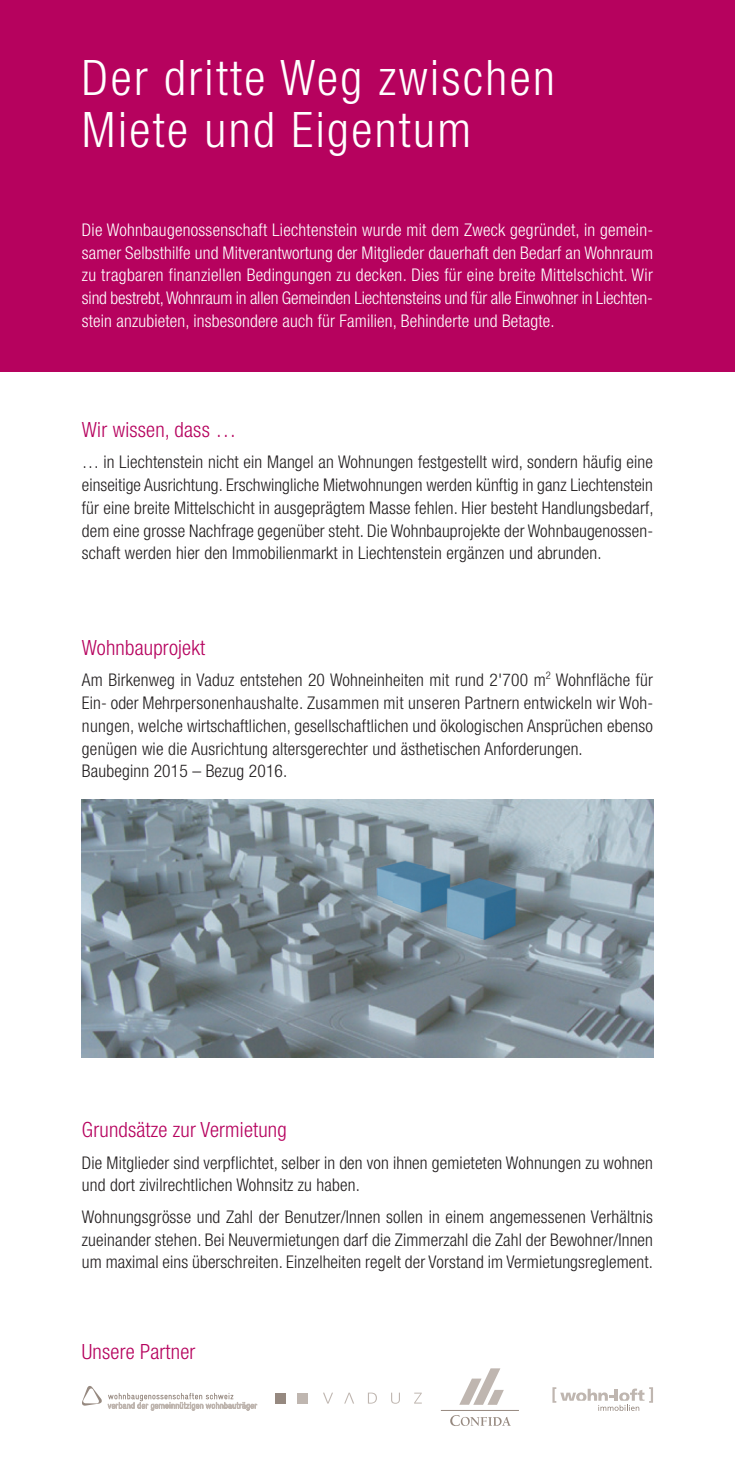
<style>
.page{position:relative;width:735px;height:1474px;background:#fff}
.page>*{position:absolute;margin:0;border:0;box-sizing:border-box;transform-origin:0 0}
.t1{font:300 condensed 49px/52.5px "Helvetica Neue";letter-spacing:.05em;color:#fff}
.t2{font:300 condensed 21px "Helvetica Neue";letter-spacing:.01em;color:#b6025e}
.t3{font:300 condensed 17.5px/22.8px "Helvetica Neue";letter-spacing:.01em;color:#231f20}
.t4{font:300 condensed 17.5px/22.8px "Helvetica Neue";letter-spacing:.01em;color:#fff;text-align:justify}
</style>
<div class="page">
<div style="left:0;top:0;width:734px;height:372px;background:#b6025e"></div>
<img style="left:82px;top:799px;width:570px;height:258px">
<div style="left:275px;top:1392px;width:11px;height:11px;background:#968980"></div>
<div style="left:297px;top:1392px;width:11px;height:11px;background:#bfb6b0"></div>
<svg style="left:323px;top:1392px;width:98px;height:11px"></svg>
<svg style="left:450px;top:1415px;width:60px;height:10px"></svg>
<hr style="left:440px;top:1409px;width:78px;height:1px;background:#968980">
<svg style="left:460px;top:1368px;width:43px;height:36px"></svg>
<svg style="left:552px;top:1387px;width:100px;height:23px"></svg>
<svg style="left:82px;top:1386px;width:175px;height:25px"></svg>
<h1 class="t1" style="left:82px;top:55px;width:474px">Der dritte Weg zwischen<br>Miete und Eigentum</h1>
<p class="t4" style="left:82px;top:220px;width:572px">Die Wohnbaugenossenschaft Liechtenstein wurde mit dem Zweck gegründet, in gemein&shy;samer Selbsthilfe und Mitverantwortung der Mitglieder dauerhaft den Bedarf an Wohnraum zu tragbaren finanziellen Bedingungen zu decken. Dies für eine breite Mittelschicht. Wir sind bestrebt,Wohnraum in allen Gemeinden Liechtensteins und für alle Einwohner in Liechten&shy;stein anzubieten, insbesondere auch für Familien, Behinderte und Betagte.</p>
<p class="t2" style="left:82px;top:422px;width:156px">Wir wissen, dass …</p>
<p class="t3" style="left:82px;top:452px;width:573px;text-align:justify">… in Liechtenstein nicht ein Mangel an Wohnungen festgestellt wird, sondern häufig eine einseitige Ausrichtung. Erschwingliche Mietwohnungen werden künftig in ganz Liechtenstein für eine breite Mittelschicht in ausgeprägtem Masse fehlen. Hier besteht Handlungsbedarf, dem eine grosse Nachfrage gegenüber steht. Die Wohnbauprojekte der Wohnbaugenossen&shy;schaft werden hier den Immobilienmarkt in Liechtenstein ergänzen und abrunden.</p>
<p class="t2" style="left:82px;top:640px;width:125px">Wohnbauprojekt</p>
<p class="t3" style="left:82px;top:670px;width:572px">Am Birkenweg in Vaduz entstehen 20 Wohneinheiten mit rund 2'700 m<sup>2</sup> Wohnfläche für Ein- oder Mehrpersonenhaushalte. Zusammen mit unseren Partnern entwickeln wir Woh&shy;nungen, welche wirtschaftlichen, gesellschaftlichen und ökologischen Ansprüchen ebenso genügen wie die Ausrichtung altersgerechter und ästhetischen Anforderungen.<br>Baubeginn 2015 – Bezug 2016.</p>
<p class="t2" style="left:82px;top:1122px;width:206px">Grundsätze zur Vermietung</p>
<p class="t3" style="left:82px;top:1152px;width:572px">Die Mitglieder sind verpflichtet, selber in den von ihnen gemieteten Wohnungen zu wohnen und dort zivilrechtlichen Wohnsitz zu haben.</p>
<p class="t3" style="left:82px;top:1206px;width:572px;text-align:justify">Wohnungsgrösse und Zahl der Benutzer/Innen sollen in einem angemessenen Verhältnis zueinander stehen. Bei Neuvermietungen darf die Zimmerzahl die Zahl der Bewohner/Innen um maximal eins überschreiten. Einzelheiten regelt der Vorstand im Vermietungsreglement.</p>
<p class="t2" style="left:82px;top:1343px;width:115px">Unsere Partner</p>
</div>
